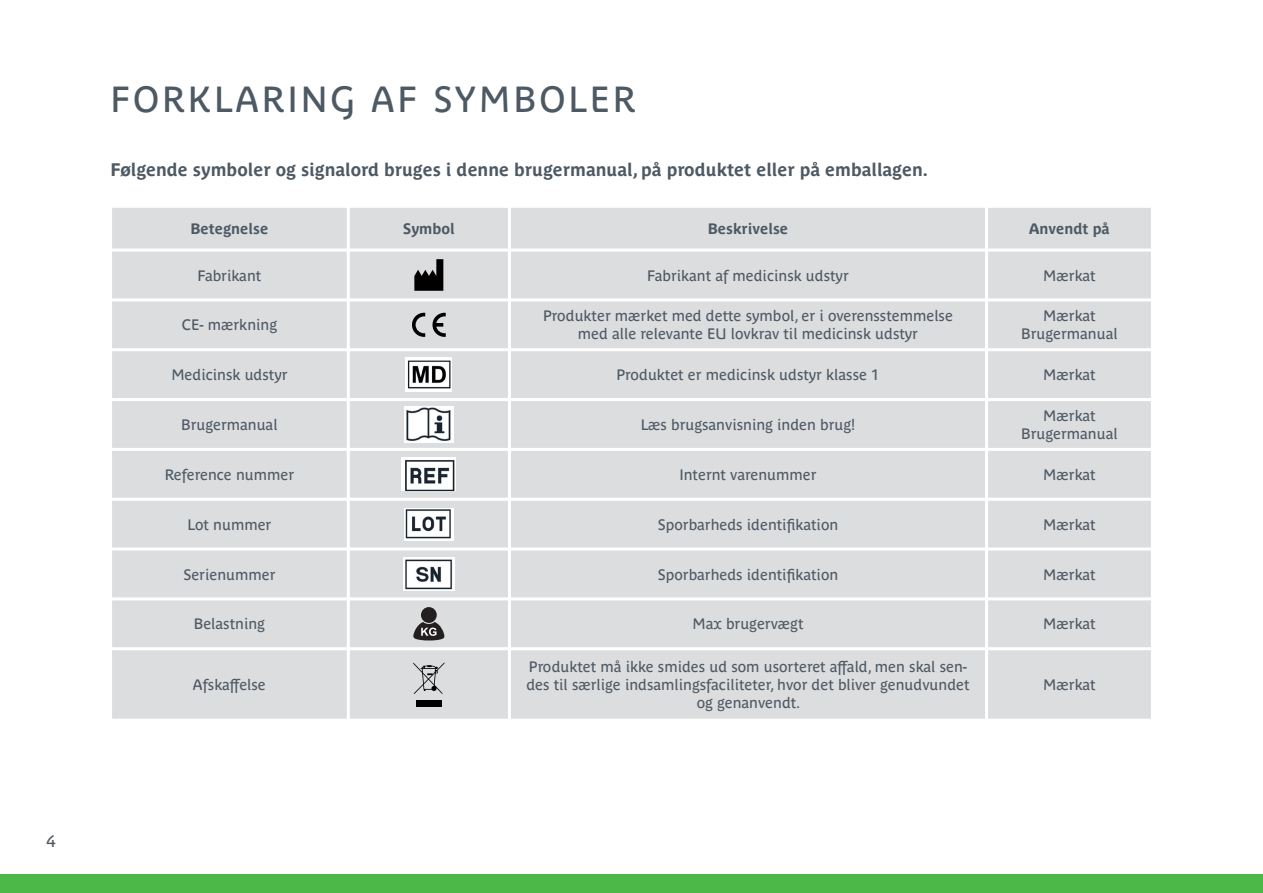
<style>
.page{position:relative;width:1263px;height:893px;background:#fff}
.page>*{position:absolute;margin:0;border:0;box-sizing:border-box;transform-origin:0 0}
.Overskrift{font:36px "Parisine Plus Std";letter-spacing:.08em;color:#4d5963}
.Uncial{font:700 18px "Parisine Plus Std";color:#4d5963}
.t1{font:16.5px "Parisine Plus Std";color:#4d5963}
.Uncial-2{font:15px/18px "Parisine Plus Std";color:#4d5963;text-align:center}
.Uncial-3{font:700 15px "Parisine Plus Std";color:#4d5963}
</style>
<div class="page">
<div style="left:0;top:874px;width:1263px;height:19px;background:#4cb848"></div>
<div style="left:111px;top:206px;width:237px;height:44px;background:#dcdddf;border:2px solid #fff"></div>
<div style="left:111px;top:250px;width:237px;height:50px;background:#dcdddf;border:2px solid #fff"></div>
<div style="left:111px;top:300px;width:237px;height:50px;background:#dcdddf;border:2px solid #fff"></div>
<div style="left:111px;top:350px;width:237px;height:50px;background:#dcdddf;border:2px solid #fff"></div>
<div style="left:111px;top:400px;width:237px;height:49px;background:#dcdddf;border:2px solid #fff"></div>
<div style="left:111px;top:449px;width:237px;height:50px;background:#dcdddf;border:2px solid #fff"></div>
<div style="left:111px;top:499px;width:237px;height:50px;background:#dcdddf;border:2px solid #fff"></div>
<div style="left:111px;top:549px;width:237px;height:50px;background:#dcdddf;border:2px solid #fff"></div>
<div style="left:111px;top:599px;width:237px;height:50px;background:#dcdddf;border:2px solid #fff"></div>
<div style="left:348px;top:206px;width:161px;height:44px;background:#dcdddf;border:2px solid #fff"></div>
<div style="left:348px;top:250px;width:161px;height:50px;background:#dcdddf;border:2px solid #fff"></div>
<div style="left:348px;top:300px;width:161px;height:50px;background:#dcdddf;border:2px solid #fff"></div>
<div style="left:348px;top:350px;width:161px;height:50px;background:#dcdddf;border:2px solid #fff"></div>
<div style="left:348px;top:400px;width:161px;height:49px;background:#dcdddf;border:2px solid #fff"></div>
<div style="left:348px;top:449px;width:161px;height:50px;background:#dcdddf;border:2px solid #fff"></div>
<div style="left:348px;top:499px;width:161px;height:50px;background:#dcdddf;border:2px solid #fff"></div>
<div style="left:348px;top:549px;width:161px;height:50px;background:#dcdddf;border:2px solid #fff"></div>
<div style="left:348px;top:599px;width:161px;height:50px;background:#dcdddf;border:2px solid #fff"></div>
<div style="left:509px;top:206px;width:477px;height:44px;background:#dcdddf;border:2px solid #fff"></div>
<div style="left:509px;top:250px;width:477px;height:50px;background:#dcdddf;border:2px solid #fff"></div>
<div style="left:509px;top:300px;width:477px;height:50px;background:#dcdddf;border:2px solid #fff"></div>
<div style="left:509px;top:350px;width:477px;height:50px;background:#dcdddf;border:2px solid #fff"></div>
<div style="left:509px;top:400px;width:477px;height:49px;background:#dcdddf;border:2px solid #fff"></div>
<div style="left:509px;top:449px;width:477px;height:50px;background:#dcdddf;border:2px solid #fff"></div>
<div style="left:509px;top:499px;width:477px;height:50px;background:#dcdddf;border:2px solid #fff"></div>
<div style="left:509px;top:549px;width:477px;height:50px;background:#dcdddf;border:2px solid #fff"></div>
<div style="left:509px;top:599px;width:477px;height:50px;background:#dcdddf;border:2px solid #fff"></div>
<div style="left:986px;top:206px;width:166px;height:44px;background:#dcdddf;border:2px solid #fff"></div>
<div style="left:986px;top:250px;width:166px;height:50px;background:#dcdddf;border:2px solid #fff"></div>
<div style="left:986px;top:300px;width:166px;height:50px;background:#dcdddf;border:2px solid #fff"></div>
<div style="left:986px;top:350px;width:166px;height:50px;background:#dcdddf;border:2px solid #fff"></div>
<div style="left:986px;top:400px;width:166px;height:49px;background:#dcdddf;border:2px solid #fff"></div>
<div style="left:986px;top:449px;width:166px;height:50px;background:#dcdddf;border:2px solid #fff"></div>
<div style="left:986px;top:499px;width:166px;height:50px;background:#dcdddf;border:2px solid #fff"></div>
<div style="left:986px;top:549px;width:166px;height:50px;background:#dcdddf;border:2px solid #fff"></div>
<div style="left:986px;top:599px;width:166px;height:50px;background:#dcdddf;border:2px solid #fff"></div>
<svg style="left:414px;top:259px;width:29px;height:32px"></svg>
<svg style="left:412px;top:313px;width:13px;height:24px"></svg>
<svg style="left:432px;top:313px;width:14px;height:24px"></svg>
<img style="left:406px;top:358px;width:46px;height:33px">
<img style="left:404px;top:407px;width:50px;height:35px">
<img style="left:402px;top:458px;width:54px;height:33px">
<img style="left:403px;top:558px;width:51px;height:32px">
<img style="left:404px;top:508px;width:50px;height:32px">
<div style="left:421px;top:607px;width:16px;height:16px;background:#231f20;border-radius:50%"></div>
<svg style="left:413px;top:622px;width:32px;height:18px"></svg>
<div style="left:111px;top:649px;width:237px;height:71px;background:#dcdddf;border:2px solid #fff"></div>
<div style="left:348px;top:649px;width:161px;height:71px;background:#dcdddf;border:2px solid #fff"></div>
<div style="left:509px;top:649px;width:477px;height:71px;background:#dcdddf;border:2px solid #fff"></div>
<div style="left:986px;top:649px;width:166px;height:71px;background:#dcdddf;border:2px solid #fff"></div>
<div style="left:416px;top:700px;width:26px;height:7px;background:#000001"></div>
<svg style="left:413px;top:662px;width:31px;height:32px"></svg>
<p class="t1" style="left:47px;top:831px;width:11px">4</p>
<p class="Overskrift" style="left:111px;top:78px;width:527px">FORKLARING AF SYMBOLER</p>
<p class="Uncial" style="left:111px;top:159px;width:819px">Følgende symboler og signalord bruges i denne brugermanual, på produktet eller på emballagen.</p>
<p class="Uncial-3" style="left:190px;top:220px;width:79px">Betegnelse</p>
<p class="Uncial-2" style="left:197px;top:266px;width:65px">Fabrikant</p>
<p class="Uncial-2" style="left:182px;top:316px;width:97px">CE- mærkning</p>
<p class="Uncial-2" style="left:171px;top:366px;width:118px">Medicinsk udstyr</p>
<p class="Uncial-2" style="left:181px;top:416px;width:98px">Brugermanual</p>
<p class="Uncial-2" style="left:165px;top:465px;width:131px">Reference nummer</p>
<p class="Uncial-2" style="left:187px;top:515px;width:85px">Lot nummer</p>
<p class="Uncial-2" style="left:183px;top:565px;width:94px">Serienummer</p>
<p class="Uncial-2" style="left:194px;top:615px;width:73px">Belastning</p>
<p class="Uncial-2" style="left:193px;top:676px;width:74px">Afskaffelse</p>
<p class="Uncial-3" style="left:403px;top:220px;width:54px">Symbol</p>
<p class="Uncial-3" style="left:708px;top:220px;width:82px">Beskrivelse</p>
<p class="Uncial-3" style="left:1029px;top:220px;width:82px">Anvendt på</p>
<p class="Uncial-2" style="left:647px;top:266px;width:203px">Fabrikant af medicinsk udstyr</p>
<p class="Uncial-2" style="left:543px;top:307px;width:411px">Produkter mærket med dette symbol, er i overensstemmelse med alle relevante EU lovkrav til medicinsk udstyr</p>
<p class="Uncial-2" style="left:616px;top:366px;width:265px">Produktet er medicinsk udstyr klasse 1</p>
<p class="Uncial-2" style="left:641px;top:416px;width:216px">Læs brugsanvisning inden brug!</p>
<p class="Uncial-2" style="left:679px;top:466px;width:139px">Internt varenummer</p>
<p class="Uncial-2" style="left:658px;top:515px;width:182px">Sporbarheds identifikation</p>
<p class="Uncial-2" style="left:658px;top:565px;width:182px">Sporbarheds identifikation</p>
<p class="Uncial-2" style="left:692px;top:615px;width:112px">Max brugervægt</p>
<p class="Uncial-2" style="left:526px;top:658px;width:445px">Produktet må ikke smides ud som usorteret affald, men skal sen&shy;des til særlige indsamlingsfaciliteter, hvor det bliver genudvundet og genanvendt.</p>
<p class="Uncial-2" style="left:1043px;top:266px;width:54px">Mærkat</p>
<p class="Uncial-2" style="left:1043px;top:307px;width:54px">Mærkat</p>
<p class="Uncial-2" style="left:1021px;top:325px;width:98px">Brugermanual</p>
<p class="Uncial-2" style="left:1043px;top:366px;width:54px">Mærkat</p>
<p class="Uncial-2" style="left:1043px;top:407px;width:54px">Mærkat</p>
<p class="Uncial-2" style="left:1021px;top:425px;width:98px">Brugermanual</p>
<p class="Uncial-2" style="left:1043px;top:466px;width:54px">Mærkat</p>
<p class="Uncial-2" style="left:1043px;top:515px;width:54px">Mærkat</p>
<p class="Uncial-2" style="left:1043px;top:565px;width:54px">Mærkat</p>
<p class="Uncial-2" style="left:1043px;top:615px;width:54px">Mærkat</p>
<p class="Uncial-2" style="left:1043px;top:676px;width:54px">Mærkat</p>
</div>
